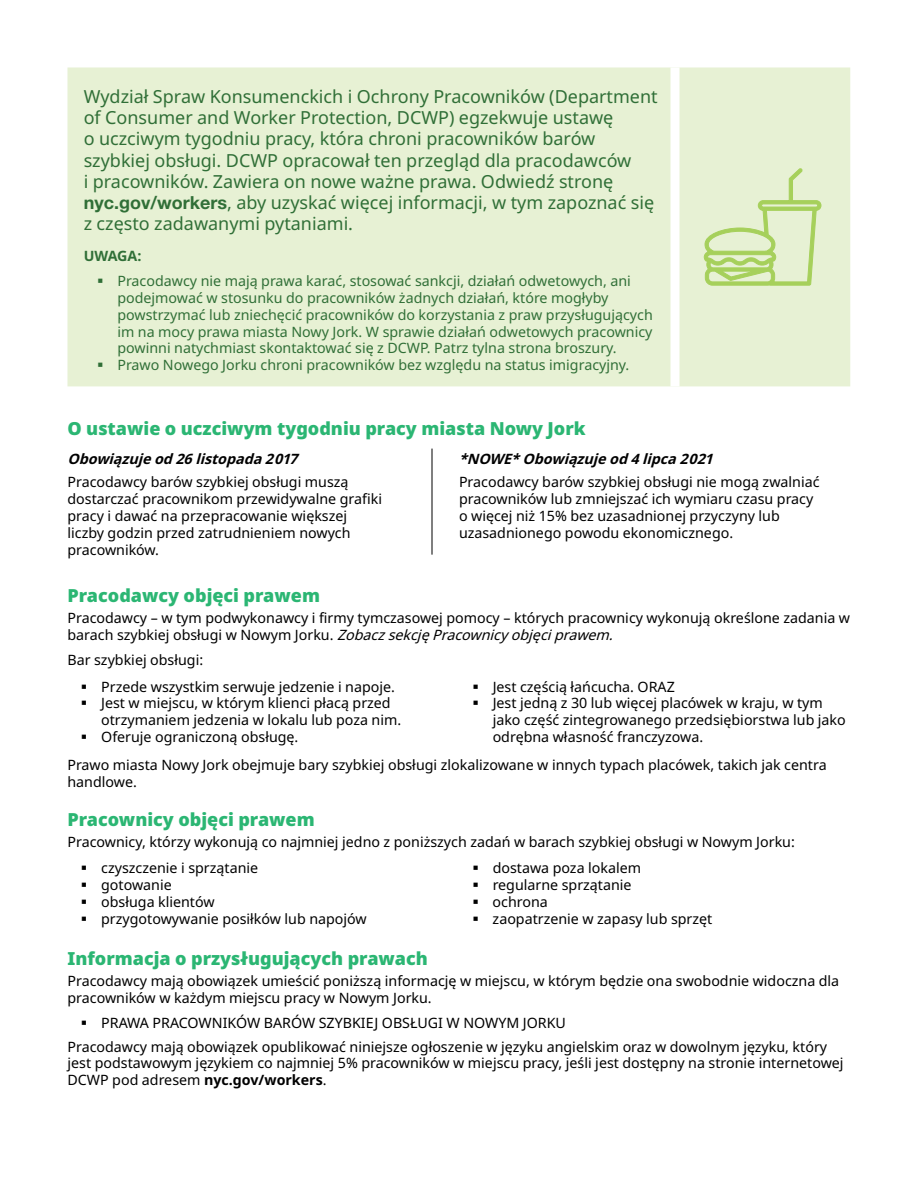
<style>
.page{position:relative;width:918px;height:1188px;background:#fff}
.page>*{position:absolute;margin:0;border:0;box-sizing:border-box;transform-origin:0 0}
.t1{font:18px/21.3px "Noto Sans";color:#306f37}
.t2{font:900 18px "Noto Sans";color:#2bb673}
.t3{font:14.25px/16.8px "Noto Sans";color:#000}
.t4{font:14.25px/16.8px "Noto Sans";color:#306f37}
.t5{font:italic 700 14.25px "Noto Sans";color:#000}
.t6{font:700 14.25px "Noto Sans";letter-spacing:-.01em;color:#306f37}
.s1{font-family:"Helvetica Neue LT Std";font-weight:700}
.s2{font-style:italic}
.s3{font-weight:700}
</style>
<div class="page">
<hr style="left:432px;top:449px;width:1px;height:106px;background:#000">
<div style="left:68px;top:68px;width:782px;height:318px;background:#e7f1d4"></div>
<div style="left:670px;top:67px;width:10px;height:319px;background:#fff"></div>
<svg style="left:704px;top:168px;width:118px;height:118px;background:#d7e9b8"></svg>
<svg style="left:98px;top:279px;width:5px;height:4px"></svg>
<svg style="left:98px;top:363px;width:5px;height:4px"></svg>
<p class="t1" style="left:84px;top:86px;width:576px">Wydział Spraw Konsumenckich i Ochrony Pracowników (Department of Consumer and Worker Protection, DCWP) egzekwuje ustawę<br>o uczciwym tygodniu pracy, która chroni pracowników barów szybkiej obsługi. DCWP opracował ten przegląd dla pracodawców<br>i pracowników. Zawiera on nowe ważne prawa. Odwiedź stronę <span class="s1">nyc.gov/workers</span>, aby uzyskać więcej informacji, w tym zapoznać się z często zadawanymi pytaniami.</p>
<p class="t6" style="left:84px;top:245px;width:59px">UWAGA:</p>
<p class="t4" style="left:117px;top:273px;width:537px">Pracodawcy nie mają prawa karać, stosować sankcji, działań odwetowych, ani podejmować w stosunku do pracowników żadnych działań, które mogłyby powstrzymać lub zniechęcić pracowników do korzystania z praw przysługujących im na mocy prawa miasta Nowy Jork. W sprawie działań odwetowych pracownicy powinni natychmiast skontaktować się z DCWP. Patrz tylna strona broszury.<br>Prawo Nowego Jorku chroni pracowników bez względu na status imigracyjny.</p>
<p class="t2" style="left:68px;top:415px;width:520px">O ustawie o uczciwym tygodniu pracy miasta Nowy Jork</p>
<p class="t5" style="left:68px;top:449px;width:237px">Obowiązujeod26listopada2017</p>
<p class="t3" style="left:68px;top:474px;width:316px">Pracodawcy barów szybkiej obsługi muszą dostarczać pracownikom przewidywalne grafiki pracy i dawać na przepracowanie większej liczby godzin przed zatrudnieniem nowych pracowników.</p>
<p class="t5" style="left:459px;top:449px;width:261px">*NOWE*Obowiązujeod4lipca2021</p>
<p class="t3" style="left:459px;top:474px;width:362px">Pracodawcy barów szybkiej obsługi nie mogą zwalniać pracowników lub zmniejszać ich wymiaru czasu pracy o więcej niż 15% bez uzasadnionej przyczyny lub uzasadnionego powodu ekonomicznego.</p>
<p class="t2" style="left:68px;top:582px;width:254px">Pracodawcy objęci prawem</p>
<p class="t3" style="left:68px;top:610px;width:784px">Pracodawcy – w tym podwykonawcy i firmy tymczasowej pomocy – których pracownicy wykonują określone zadania w barach szybkiej obsługi w Nowym Jorku. <span class="s2">ZobaczsekcjęPracownicyobjęciprawem.</span></p>
<p class="t3" style="left:101px;top:647px;width:295px;line-height:26.4px;text-indent:-34px">Bar szybkiej obsługi:<br>Przede wszystkim serwuje jedzenie i napoje.</p>
<p class="t3" style="left:101px;top:695px;width:301px">Jest w miejscu, w którym klienci płacą przed otrzymaniem jedzenia w lokalu lub poza nim.<br>Oferuje ograniczoną obsługę.</p>
<p class="t3" style="left:493px;top:678px;width:355px">Jest częścią łańcucha. ORAZ<br>Jest jedną z 30 lub więcej placówek w kraju, w tym jako część zintegrowanego przedsiębiorstwa lub jako odrębna własność franczyzowa.</p>
<p class="t3" style="left:67px;top:757px;width:761px">Prawo miasta Nowy Jork obejmuje bary szybkiej obsługi zlokalizowane w innych typach placówek, takich jak centra handlowe.</p>
<p class="t2" style="left:68px;top:805px;width:249px">Pracownicy objęci prawem</p>
<p class="t3" style="left:101px;top:829px;width:695px;line-height:26.4px;text-indent:-34px">Pracownicy, którzy wykonują co najmniej jedno z poniższych zadań w barach szybkiej obsługi w Nowym Jorku: czyszczenie i sprzątanie</p>
<p class="t3" style="left:101px;top:877px;width:267px">gotowanie<br>obsługa klientów<br>przygotowywanie posiłków lub napojów</p>
<p class="t3" style="left:493px;top:860px;width:221px">dostawa poza lokalem<br>regularne sprzątanie<br>ochrona<br>zaopatrzenie w zapasy lub sprzęt</p>
<p class="t2" style="left:68px;top:945px;width:362px">Informacja o przysługujących prawach</p>
<p class="t3" style="left:68px;top:973px;width:773px">Pracodawcy mają obowiązek umieścić poniższą informację w miejscu, w którym będzie ona swobodnie widoczna dla pracowników w każdym miejscu pracy w Nowym Jorku.</p>
<p class="t3" style="left:68px;top:1012px;width:761px;line-height:23.2px;text-indent:34px">PRAWA PRACOWNIKÓW BARÓW SZYBKIEJ OBSŁUGI W NOWYM JORKU<br>Pracodawcy mają obowiązek opublikować niniejsze ogłoszenie w języku angielskim oraz w dowolnym języku, który</p>
<p class="t3" style="left:68px;top:1055px;width:778px">jest podstawowym językiem co najmniej 5% pracowników w miejscu pracy, jeśli jest dostępny na stronie internetowej<br>DCWP pod adresem <span class="s3">nyc.gov/workers</span>.</p>
</div>
